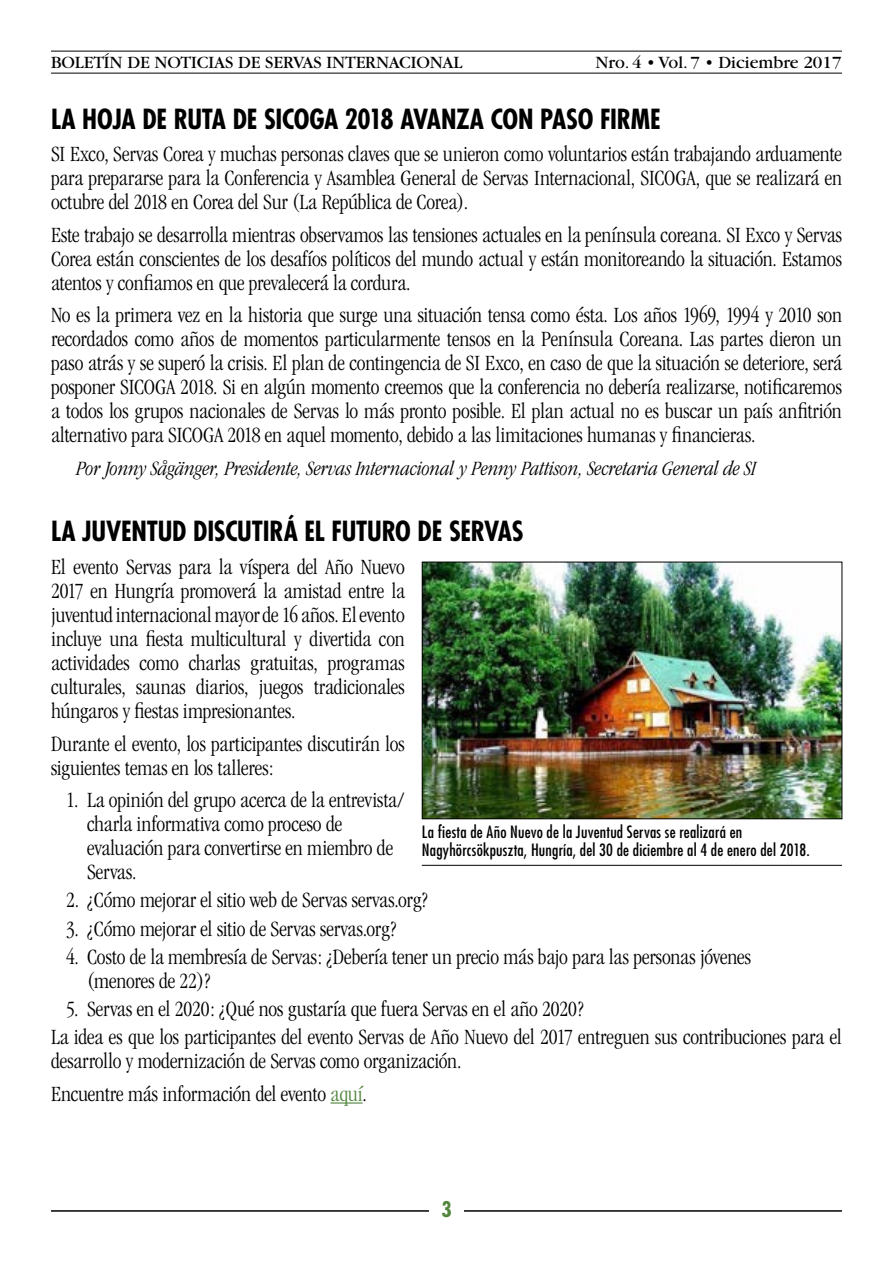
<style>
.page{position:relative;width:893px;height:1263px;background:#fff}
.page>*{position:absolute;margin:0;border:0;box-sizing:border-box;transform-origin:0 0}
.t1{font:700 condensed 27px "Futura Std";letter-spacing:-.01em;color:#000}
.t2{font:300 condensed 22.5px/24px "Garamond";letter-spacing:-.005em;color:#000}
.t3{font:italic 300 condensed 21px "Garamond";color:#000}
.t4{font:700 condensed 21px "Futura Std";color:#52853c}
.t5{font:18px "Garamond";color:#000}
.t6{font:condensed 16.5px/18px "Futura Std";letter-spacing:.015em;color:#000}
.s1{color:#52853d}
</style>
<div class="page">
<hr style="left:51px;top:1210px;width:791px;height:2px;background:#000">
<div style="left:429px;top:1199px;width:35px;height:27px;background:#fff"></div>
<hr style="left:51px;top:51px;width:791px;height:1px;background:#000">
<hr style="left:51px;top:73px;width:791px;height:1px;background:#000">
<hr style="left:330px;top:1102px;width:33px;height:1px;background:#52853d">
<img style="left:424px;top:564px;width:416px;height:253px">
<div style="left:422px;top:562px;width:420px;height:257px;border:1px solid #000"></div>
<hr style="left:422px;top:865px;width:420px;height:1px;background:#000">
<p class="t5" style="left:51px;top:53px;width:413px">BOLETÍN DE NOTICIAS DE SERVAS INTERNACIONAL</p>
<p class="t5" style="left:596px;top:53px;width:247px">Nro. 4 • Vol. 7 • Diciembre 2017</p>
<p class="t1" style="left:51px;top:102px;width:611px">LA HOJA DE RUTA DE SICOGA 2018 AVANZA CON PASO FIRME</p>
<p class="t2" style="left:51px;top:142px;width:792px;text-align:justify">SI Exco, Servas Corea y muchas personas claves que se unieron como voluntarios están trabajando arduamente para prepararse para la Conferencia y Asamblea General de Servas Internacional, SICOGA, que se realizará en octubre del 2018 en Corea del Sur (La República de Corea).</p>
<p class="t2" style="left:51px;top:223px;width:792px;text-align:justify">Este trabajo se desarrolla mientras observamos las tensiones actuales en la península coreana. SI Exco y Servas Corea están conscientes de los desafíos políticos del mundo actual y están monitoreando la situación. Estamos atentos y confiamos en que prevalecerá la cordura.</p>
<p class="t2" style="left:51px;top:303px;width:792px;text-align:justify">No es la primera vez en la historia que surge una situación tensa como ésta. Los años 1969, 1994 y 2010 son recordados como años de momentos particularmente tensos en la Península Coreana. Las partes dieron un paso atrás y se superó la crisis. El plan de contingencia de SI Exco, en caso de que la situación se deteriore, será posponer SICOGA 2018. Si en algún momento creemos que la conferencia no debería realizarse, notificaremos a todos los grupos nacionales de Servas lo más pronto posible. El plan actual no es buscar un país anfitrión alternativo para SICOGA 2018 en aquel momento, debido a las limitaciones humanas y financieras.</p>
<p class="t3" style="left:77px;top:457px;width:681px">Por Jonny Sågänger, Presidente, Servas Internacional y Penny Pattison, Secretaria General de SI</p>
<p class="t1" style="left:51px;top:515px;width:474px">LA JUVENTUD DISCUTIRÁ EL FUTURO DE SERVAS</p>
<p class="t2" style="left:51px;top:555px;width:355px;text-align:justify">El evento Servas para la víspera del Año Nuevo 2017 en Hungría promoverá la amistad entre la juventud internacional mayor de 16 años. El evento incluye una fiesta multicultural y divertida con actividades como charlas gratuitas, programas culturales, saunas diarios, juegos tradicionales húngaros y fiestas impresionantes.</p>
<p class="t2" style="left:51px;top:731px;width:355px">Durante el evento, los participantes discutirán los siguientes temas en los talleres:</p>
<p class="t2" style="left:87px;top:788px;width:319px;text-indent:-21px">1. La opinión del grupo acerca de la entrevista/ charla informativa como proceso de evaluación para convertirse en miembro de Servas.</p>
<p class="t2" style="left:66px;top:888px;width:363px">2. ¿Cómo mejorar el sitio web de Servas servas.org?</p>
<p class="t2" style="left:66px;top:916px;width:332px">3. ¿Cómo mejorar el sitio de Servas servas.org?</p>
<p class="t2" style="left:87px;top:945px;width:666px;text-indent:-21px">4. Costo de la membresía de Servas: ¿Debería tener un precio más bajo para las personas jóvenes (menores de 22)?</p>
<p class="t2" style="left:51px;top:995px;width:792px;line-height:28.2px;text-indent:15px">5. Servas en el 2020: ¿Qué nos gustaría que fuera Servas en el año 2020?<br>La idea es que los participantes del evento Servas de Año Nuevo del 2017 entreguen sus contribuciones para el</p>
<p class="t2" style="left:51px;top:1045px;width:412px;line-height:32.5px">desarrollo y modernización de Servas como organización.<br>Encuentre más información del evento <span class="s1">aquí</span>.</p>
<p class="t6" style="left:422px;top:823px;width:389px">La fiesta de Año Nuevo de la Juventud Servas se realizará en<br>Nagyhörcsökpuszta, Hungría, del 30 de diciembre al 4 de enero del 2018.</p>
<p class="t4" style="left:442px;top:1196px;width:12px">3</p>
</div>
